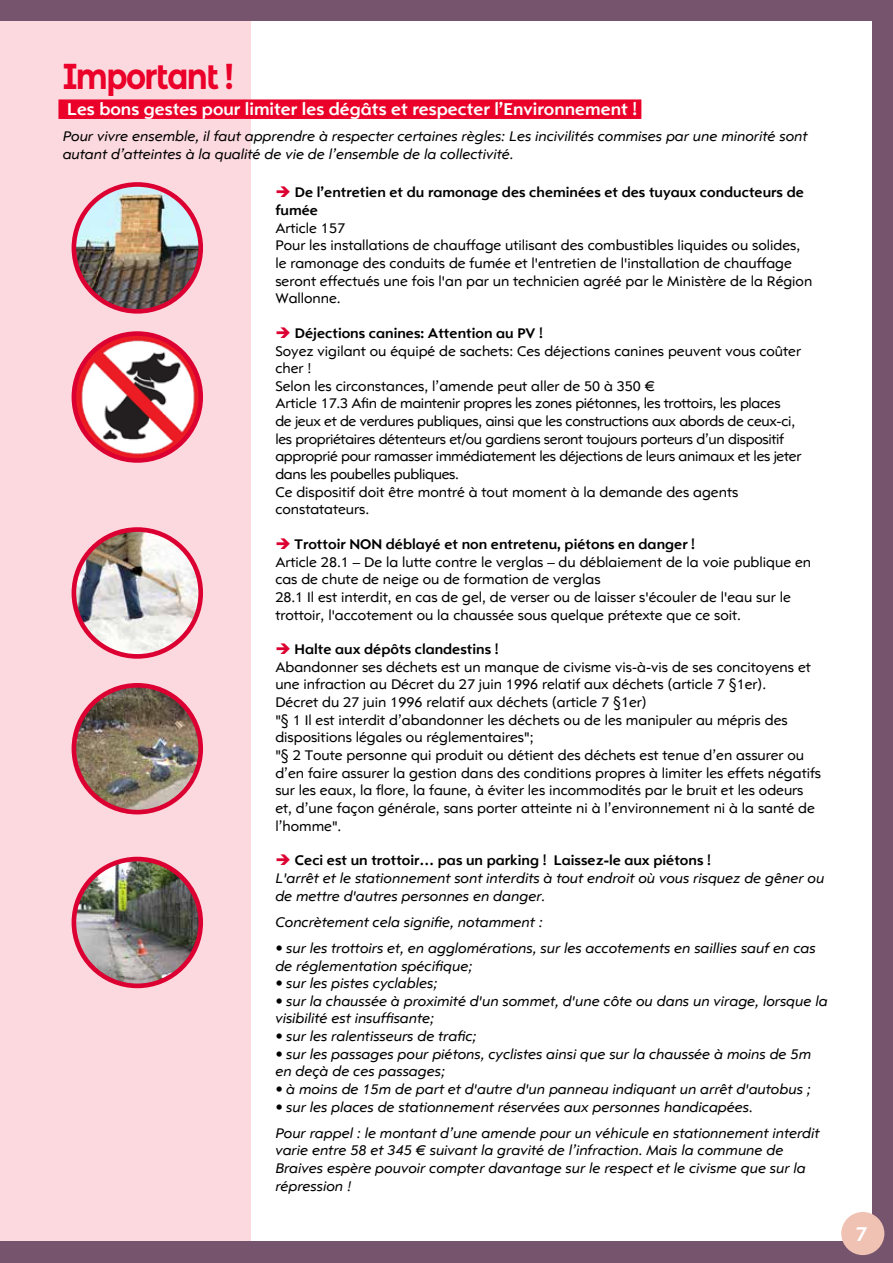
<style>
.page{position:relative;width:893px;height:1263px;background:#76546d}
.page>*{position:absolute;margin:0;border:0;box-sizing:border-box;transform-origin:0 0}
.t1{font:700 36px "Montserrat Alternates";letter-spacing:-.05em;color:#ea0029;scale:.85 1}
.t2{font:700 21px "Opel Sans";color:#fff}
.t3{font:700 18px "Opel Sans";color:#fff}
.t4{font:14.7px/17.7px "Opel Sans";color:#000}
.t5{font:italic 14.7px/17.7px "Opel Sans";color:#000}
.t6{font:14.7px/17.7px "Opel Sans";letter-spacing:-.02em;color:#000}
.t7{font:700 14.7px/17.7px "Opel Sans";color:#000}
.s1{color:#dc0032}
.s2{font-weight:700}
.s3{font-weight:700;font-style:normal}
.s4{font-weight:400;font-size:18px}
</style>
<div class="page">
<div style="left:0;top:21px;width:872px;height:1220px;background:#fff"></div>
<div style="left:0;top:21px;width:251px;height:1220px;background:#fcd9df"></div>
<div style="left:841px;top:1212px;width:43px;height:43px;background:#efc2b3;border-radius:50%"></div>
<div style="left:58px;top:99px;width:583px;height:20px;background:#ea0029"></div>
<img style="left:74px;top:184px;width:127px;height:127px;border-radius:63px">
<div style="left:72px;top:182px;width:131px;height:132px;border:5px solid #dc0032;border-radius:50%"></div>
<img style="left:74px;top:334px;width:127px;height:126px;border-radius:63px">
<div style="left:72px;top:331px;width:131px;height:132px;border:5px solid #dc0032;border-radius:50%"></div>
<img style="left:74px;top:529px;width:127px;height:127px;border-radius:63px">
<div style="left:72px;top:527px;width:131px;height:132px;border:5px solid #dc0032;border-radius:50%"></div>
<img style="left:74px;top:685px;width:127px;height:127px;border-radius:63px">
<div style="left:72px;top:683px;width:131px;height:131px;border:5px solid #dc0032;border-radius:50%"></div>
<img style="left:74px;top:859px;width:127px;height:127px;border-radius:63px">
<div style="left:72px;top:857px;width:131px;height:131px;border:5px solid #dc0032;border-radius:50%"></div>
<h1 class="t1" style="left:63px;top:50px;width:203px">Important !</h1>
<p class="t3" style="left:67px;top:97px;width:571px">Les bons gestes pour limiter les dégâts et respecter l’Environnement !</p>
<p class="t5" style="left:63px;top:127px;width:746px">Pour vivre ensemble, il faut apprendre à respecter certaines règles: Les incivilités commises par une minorité sont autant d’atteintes à la qualité de vie de l’ensemble de la collectivité.</p>
<p class="t7" style="left:275px;top:183px;width:530px"><span class="s1">➔</span> De l’entretien et du ramonage des cheminées et des tuyaux conducteurs de fumée</p>
<p class="t4" style="left:275px;top:219px;width:538px">Article 157<br>Pour les installations de chauffage utilisant des combustibles liquides ou solides, le ramonage des conduits de fumée et l'entretien de l'installation de chauffage seront effectués une fois l'an par un technicien agréé par le Ministère de la Région Wallonne.</p>
<p class="t6" style="left:275px;top:324px;width:527px"><span class="s1">➔</span> <span class="s2">Déjections canines: Attention au PV !<br></span>Soyez vigilant ou équipé de sachets: Ces déjections canines peuvent vous coûter cher !<br>Selon les circonstances, l’amende peut aller de 50 à 350 €<br>Article 17.3 Afin de maintenir propres les zones piétonnes, les trottoirs, les places<br>de jeux et de verdures publiques, ainsi que les constructions aux abords de ceux-ci, les propriétaires détenteurs et/ou gardiens seront toujours porteurs d’un dispositif approprié pour ramasser immédiatement les déjections de leurs animaux et les jeter dans les poubelles publiques.<br>Ce dispositif doit être montré à tout moment à la demande des agents constatateurs.</p>
<p class="t4" style="left:275px;top:535px;width:537px"><span class="s1">➔</span> <span class="s2">Trottoir NON déblayé et non entretenu, piétons en danger !<br></span>Article 28.1 – De la lutte contre le verglas – du déblaiement de la voie publique en cas de chute de neige ou de formation de verglas<br>28.1 Il est interdit, en cas de gel, de verser ou de laisser s'écouler de l'eau sur le trottoir, l'accotement ou la chaussée sous quelque prétexte que ce soit.</p>
<p class="t4" style="left:275px;top:640px;width:547px"><span class="s1">➔</span> <span class="s2">Halte aux dépôts clandestins !<br></span>Abandonner ses déchets est un manque de civisme vis-à-vis de ses concitoyens et une infraction au Décret du 27 juin 1996 relatif aux déchets (article 7 §1er).<br>Décret du 27 juin 1996 relatif aux déchets (article 7 §1er)<br>"§ 1 Il est interdit d’abandonner les déchets ou de les manipuler au mépris des dispositions légales ou réglementaires";<br>"§ 2 Toute personne qui produit ou détient des déchets est tenue d’en assurer ou d’en faire assurer la gestion dans des conditions propres à limiter les effets négatifs sur les eaux, la flore, la faune, à éviter les incommodités par le bruit et les odeurs et, d’une façon générale, sans porter atteinte ni à l’environnement ni à la santé de l’homme".</p>
<p class="t5" style="left:275px;top:852px;width:550px"><span class="s1">➔</span> <span class="s3">Ceci est un trottoir… pas un parking ! Laissez-le aux piétons !<br></span>L'arrêt et le stationnement sont interdits à tout endroit où vous risquez de gêner ou de mettre d'autres personnes en danger.</p>
<p class="t5" style="left:275px;top:913px;width:269px">Concrètement cela signifie, notamment :</p>
<p class="t5" style="left:275px;top:939px;width:542px">• sur les trottoirs et, en agglomérations, sur les accotements en saillies sauf en cas de réglementation spécifique;</p>
<p class="t5" style="left:275px;top:974px;width:163px">• sur les pistes cyclables;</p>
<p class="t5" style="left:275px;top:992px;width:554px">• sur la chaussée à proximité d'un sommet, d'une côte ou dans un virage, lorsque la visibilité est insuffisante;</p>
<p class="t5" style="left:275px;top:1027px;width:203px">• sur les ralentisseurs de trafic;</p>
<p class="t5" style="left:275px;top:1045px;width:537px">• sur les passages pour piétons, cyclistes ainsi que sur la chaussée à moins de 5m en deçà de ces passages;</p>
<p class="t5" style="left:275px;top:1080px;width:537px">• à moins de 15m de part et d'autre d'un panneau indiquant un arrêt d'autobus ;</p>
<p class="t5" style="left:275px;top:1094px;width:546px;line-height:26.1px">• sur les places de stationnement réservées aux personnes handicapées.<br>Pour rappel : le montant d’une amende pour un véhicule en stationnement interdit</p>
<p class="t5" style="left:275px;top:1142px;width:532px">varie entre 58 et 345 € suivant la gravité de l’infraction. Mais la commune de<br>Braives espère pouvoir compter davantage sur le respect et le civisme que sur la répression !</p>
<h2 class="t2" style="left:856px;top:1221px;width:17px">7<span class="s4">3</span></h2>
</div>
